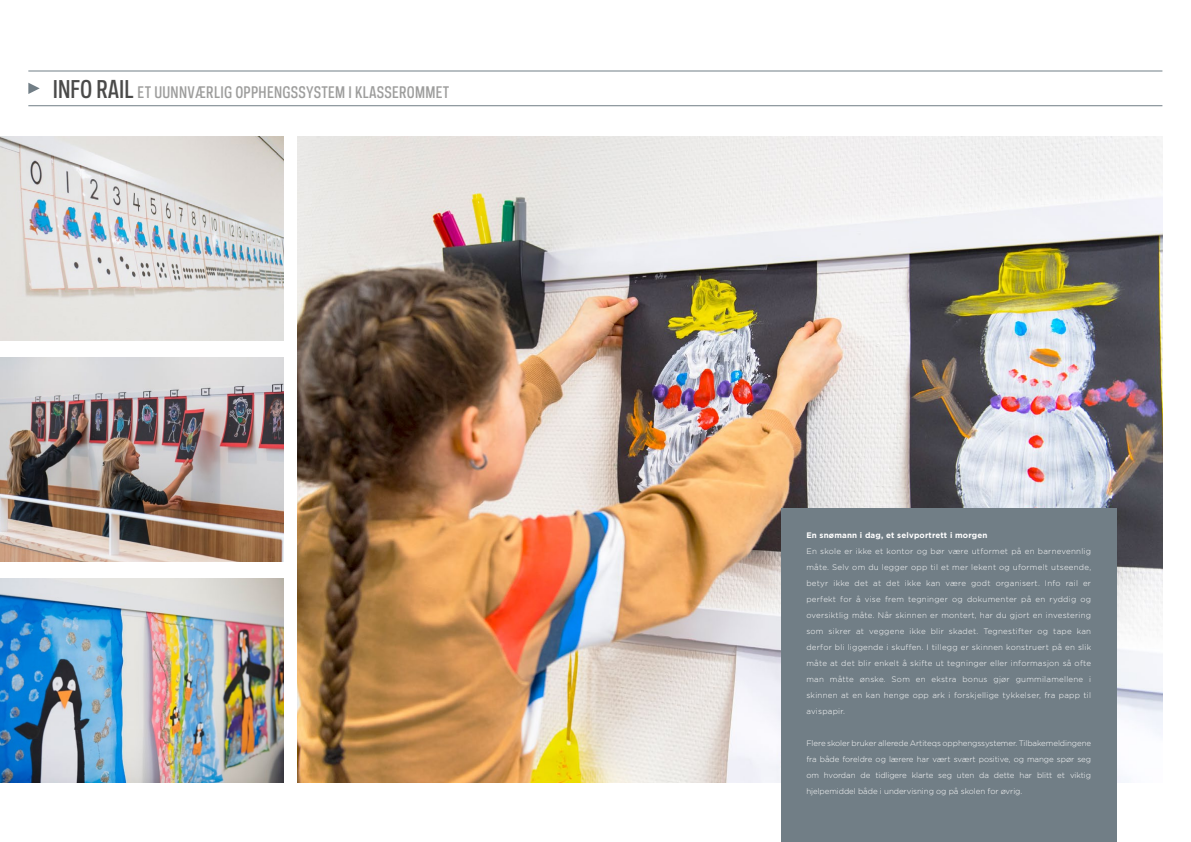
<style>
.page{position:relative;width:1191px;height:842px;background:#fff}
.page>*{position:absolute;margin:0;border:0;box-sizing:border-box;transform-origin:0 0}
.t1{font:500 15px "Galaxie Polaris Condensed";letter-spacing:.02em;color:#9d9d9c}
.t2{font:300 8px/16px "Gotham";color:#fff;text-align:justify}
.t3{font:700 8px "Gotham";letter-spacing:.02em;color:#fff}
.s1{font-size:23px;color:#4a4a49}
</style>
<div class="page">
<img style="left:298px;top:137px;width:864px;height:646px">
<div style="left:781px;top:508px;width:335px;height:334px;background:#717e86"></div>
<svg style="left:28px;top:83px;width:12px;height:11px"></svg>
<hr style="left:28px;top:71px;width:1134px;height:1px;background:#717e86">
<hr style="left:28px;top:106px;width:1134px;height:1px;background:#717e86">
<img style="left:0;top:358px;width:283px;height:204px">
<img style="left:0;top:579px;width:283px;height:204px">
<img style="left:0;top:137px;width:283px;height:204px">
<h1 class="t1" style="left:53px;top:82px;width:398px"><span class="s1">INFO RAIL</span> ET UUNNVÆRLIG OPPHENGSSYSTEM I KLASSEROMMET</h1>
<p class="t3" style="left:806px;top:529px;width:182px">En snømann i dag, et selvportrett i morgen</p>
<p class="t2" style="left:806px;top:542px;width:286px">En skole er ikke et kontor og bør være utformet på en barnevennlig måte. Selv om du legger opp til et mer lekent og uformelt utseende, betyr ikke det at det ikke kan være godt organisert. Info rail er perfekt for å vise frem tegninger og dokumenter på en ryddig og oversiktlig måte. Når skinnen er montert, har du gjort en investering som sikrer at veggene ikke blir skadet. Tegnestifter og tape kan derfor bli liggende i skuffen. I tillegg er skinnen konstruert på en slik måte at det blir enkelt å skifte ut tegninger eller informasjon så ofte man måtte ønske. Som en ekstra bonus gjør gummilamellene i skinnen at en kan henge opp ark i forskjellige tykkelser, fra papp til avispapir.</p>
<p class="t2" style="left:806px;top:734px;width:286px">Flere skoler bruker allerede Artiteqs opphengssystemer. Tilbakemeldingene fra både foreldre og lærere har vært svært positive, og mange spør seg om hvordan de tidligere klarte seg uten da dette har blitt et viktig hjelpemiddel både i undervisning og på skolen for øvrig.</p>
</div>
